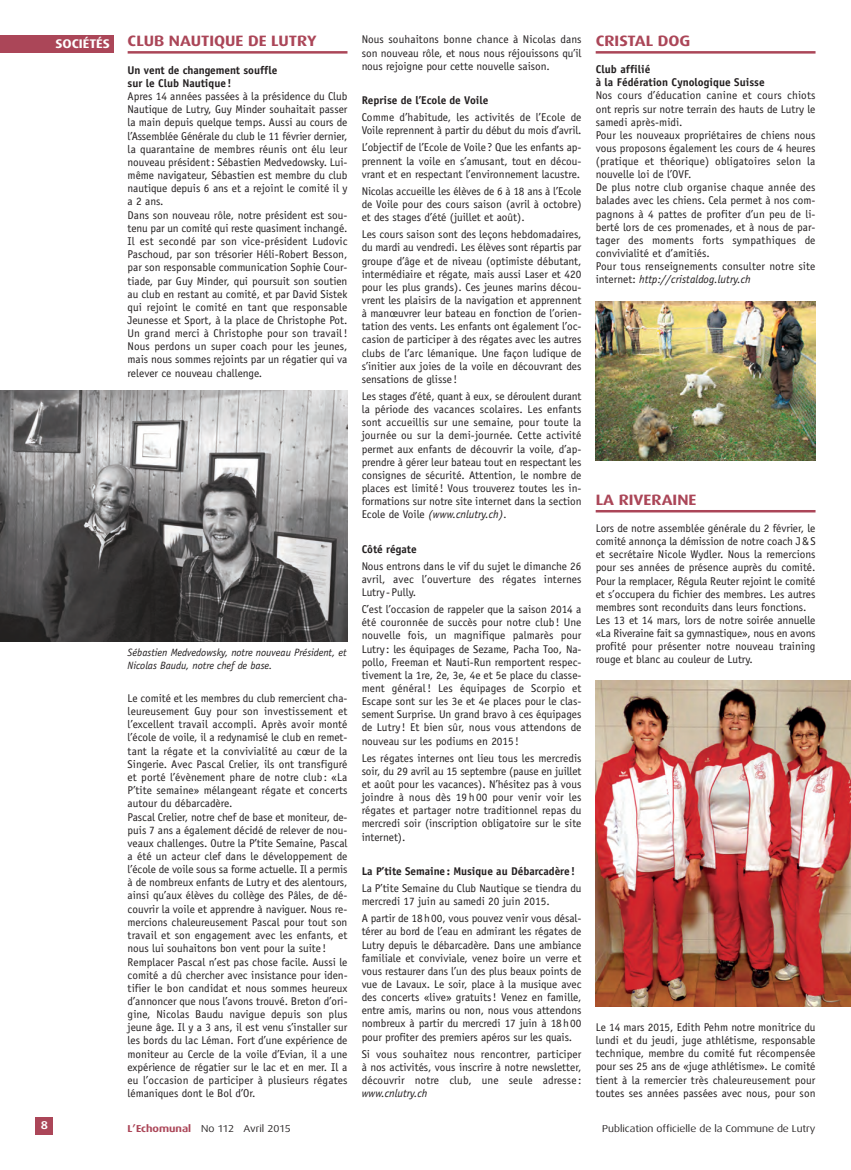
<style>
.page{position:relative;width:851px;height:1170px;background:#fff}
.page>*{position:absolute;margin:0;border:0;box-sizing:border-box;transform-origin:0 0}
.t1{font:700 15px "Dax Wide";color:#ab4658}
.t2{font:700 12.5px "Dax Wide";color:#fff}
.t3{font:11.25px/13.1px "Officina Sans";color:#231f20;text-align:justify}
.t4{font:700 11.25px/13.1px "Officina Sans";color:#231f20}
.t5{font:italic 11.25px "Officina Sans";color:#231f20}
.t6{font:700 11.25px "Dax Wide";color:#fff}
.t7{font:italic 10.62px/12.8px "Officina Sans";color:#231f20}
.t8{font:10px "Dax Wide";color:#231f20}
.s1{font-style:italic}
.s2{font-weight:700;color:#ab4658}
</style>
<div class="page">
<div style="left:0;top:35px;width:113px;height:18px;background:#ab4658"></div>
<div style="left:35px;top:1116px;width:18px;height:18px;background:#ab4658"></div>
<hr style="left:595px;top:51px;width:220px;height:3px;background:#ab4658">
<img style="left:595px;top:301px;width:220px;height:160px">
<hr style="left:595px;top:510px;width:220px;height:2px;background:#ab4658">
<hr style="left:128px;top:51px;width:219px;height:3px;background:#ab4658">
<img style="left:0;top:390px;width:347px;height:251px">
<img style="left:595px;top:680px;width:255px;height:326px">
<p class="t2" style="left:55px;top:37px;width:56px">SOCIÉTÉS</p>
<h1 class="t1" style="left:128px;top:32px;width:190px">CLUB NAUTIQUE DE LUTRY</h1>
<p class="t4" style="left:128px;top:64px;width:151px">Un vent de changement souffle sur le Club Nautique!</p>
<p class="t3" style="left:128px;top:91px;width:221px;text-align:left">Apres 14 années passées à la présidence du Club Nautique de Lutry, Guy Minder souhaitait passer la main depuis quelque temps. Aussi au cours de l’Assemblée Générale du club le 11 février dernier, la quarantaine de membres réunis ont élu leur nouveau président: Sébastien Medvedowsky. Lui&shy;même navigateur, Sébastien est membre du club nautique depuis 6 ans et a rejoint le comité il y a 2 ans.<br>Dans son nouveau rôle, notre président est sou&shy;tenu par un comité qui reste quasiment inchangé.<br>Il est secondé par son vice-président Ludovic Paschoud, par son trésorier Héli-Robert Besson, par son responsable communication Sophie Cour&shy;tiade, par Guy Minder, qui poursuit son soutien au club en restant au comité, et par David Sistek qui rejoint le comité en tant que responsable Jeunesse et Sport, à la place de Christophe Pot.<br>Un grand merci à Christophe pour son travail!<br>Nous perdons un super coach pour les jeunes, mais nous sommes rejoints par un régatier qui va relever ce nouveau challenge.</p>
<p class="t7" style="left:128px;top:647px;width:220px">Sébastien Medvedowsky, notre nouveau Président, et<br>Nicolas Baudu, notre chef de base.</p>
<p class="t3" style="left:128px;top:692px;width:221px;text-align:left">Le comité et les membres du club remercient cha&shy;leureusement Guy pour son investissement et l’excellent travail accompli. Après avoir monté l’école de voile, il a redynamisé le club en remet&shy;tant la régate et la convivialité au cœur de la Singerie. Avec Pascal Crelier, ils ont transfiguré et porté l’évènement phare de notre club: «La P’tite semaine» mélangeant régate et concerts autour du débarcadère.<br>Pascal Crelier, notre chef de base et moniteur, de&shy;puis 7 ans a également décidé de relever de nou&shy;veaux challenges. Outre la P’tite Semaine, Pascal a été un acteur clef dans le développement de l’école de voile sous sa forme actuelle. Il a permis à de nombreux enfants de Lutry et des alentours, ainsi qu’aux élèves du collège des Pâles, de dé&shy;couvrir la voile et apprendre à naviguer. Nous re&shy;mercions chaleureusement Pascal pour tout son travail et son engagement avec les enfants, et nous lui souhaitons bon vent pour la suite!<br>Remplacer Pascal n’est pas chose facile. Aussi le comité a dû chercher avec insistance pour iden&shy;tifier le bon candidat et nous sommes heureux d’annoncer que nous l’avons trouvé. Breton d’ori&shy;gine, Nicolas Baudu navigue depuis son plus jeune âge. Il y a 3 ans, il est venu s’installer sur les bords du lac Léman. Fort d’une expérience de moniteur au Cercle de la voile d’Evian, il a une expérience de régatier sur le lac et en mer. Il a eu l’occasion de participer à plusieurs régates lémaniques dont le Bol d’Or.</p>
<p class="t3" style="left:361px;top:34px;width:221px">Nous souhaitons bonne chance à Nicolas dans son nouveau rôle, et nous nous réjouissons qu’il nous rejoigne pour cette nouvelle saison.</p>
<p class="t4" style="left:361px;top:94px;width:128px">Reprise de l’Ecole de Voile</p>
<p class="t3" style="left:361px;top:112px;width:221px">Comme d’habitude, les activités de l’Ecole de<br>Voile reprennent à partir du début du mois d’avril.</p>
<p class="t3" style="left:361px;top:142px;width:221px">L’objectif de l’Ecole de Voile? Que les enfants ap&shy;prennent la voile en s’amusant, tout en décou&shy;vrant et en respectant l’environnement lacustre.</p>
<p class="t3" style="left:361px;top:185px;width:221px">Nicolas accueille les élèves de 6 à 18 ans à l’Ecole de Voile pour des cours saison (avril à octobre) et des stages d’été (juillet et août).</p>
<p class="t3" style="left:361px;top:229px;width:221px">Les cours saison sont des leçons hebdomadaires, du mardi au vendredi. Les élèves sont répartis par groupe d’âge et de niveau (optimiste débutant, intermédiaire et régate, mais aussi Laser et 420 pour les plus grands). Ces jeunes marins décou&shy;vrent les plaisirs de la navigation et apprennent à manœuvrer leur bateau en fonction de l’orien&shy;tation des vents. Les enfants ont également l’oc&shy;casion de participer à des régates avec les autres clubs de l’arc lémanique. Une façon ludique de s’initier aux joies de la voile en découvrant des sensations de glisse!</p>
<p class="t3" style="left:361px;top:390px;width:221px">Les stages d’été, quant à eux, se déroulent durant la période des vacances scolaires. Les enfants sont accueillis sur une semaine, pour toute la journée ou sur la demi-journée. Cette activité permet aux enfants de découvrir la voile, d’ap&shy;prendre à gérer leur bateau tout en respectant les consignes de sécurité. Attention, le nombre de places est limité! Vous trouverez toutes les in&shy;formations sur notre site internet dans la section Ecole de Voile <span class="s1">(www.cnlutry.ch).</span></p>
<p class="t4" style="left:361px;top:543px;width:56px">Côté régate</p>
<p class="t3" style="left:361px;top:560px;width:221px">Nous entrons dans le vif du sujet le dimanche 26 avril, avec l’ouverture des régates internes Lutry-Pully.</p>
<p class="t3" style="left:361px;top:603px;width:221px">C’est l’occasion de rappeler que la saison 2014 a été couronnée de succès pour notre club! Une nouvelle fois, un magnifique palmarès pour Lutry: les équipages de Sezame, Pacha Too, Na&shy;pollo, Freeman et Nauti-Run remportent respec&shy;tivement la 1re, 2e, 3e, 4e et 5e place du classe&shy;ment général! Les équipages de Scorpio et Escape sont sur les 3e et 4e places pour le clas&shy;sement Surprise. Un grand bravo à ces équipages de Lutry! Et bien sûr, nous vous attendons de nouveau sur les podiums en 2015!</p>
<p class="t3" style="left:361px;top:752px;width:221px">Les régates internes ont lieu tous les mercredis soir, du 29 avril au 15 septembre (pause en juillet et août pour les vacances). N’hésitez pas à vous joindre à nous dès 19h00 pour venir voir les régates et partager notre traditionnel repas du mercredi soir (inscription obligatoire sur le site internet).</p>
<p class="t4" style="left:361px;top:865px;width:215px">La P’tite Semaine: Musique au Débarcadère!</p>
<p class="t3" style="left:361px;top:882px;width:221px">La P’tite Semaine du Club Nautique se tiendra du mercredi 17 juin au samedi 20 juin 2015.</p>
<p class="t3" style="left:361px;top:912px;width:221px">A partir de 18h00, vous pouvez venir vous désal&shy;térer au bord de l’eau en admirant les régates de Lutry depuis le débarcadère. Dans une ambiance familiale et conviviale, venez boire un verre et vous restaurer dans l’un des plus beaux points de vue de Lavaux. Le soir, place à la musique avec des concerts «live» gratuits! Venez en famille, entre amis, marins ou non, nous vous attendons nombreux à partir du mercredi 17 juin à 18h00 pour profiter des premiers apéros sur les quais.</p>
<p class="t3" style="left:361px;top:1048px;width:221px">Si vous souhaitez nous rencontrer, participer à nos activités, vous inscrire à notre newsletter, découvrir notre club, une seule adresse:</p>
<p class="t5" style="left:361px;top:1088px;width:67px">www.cnlutry.ch</p>
<h1 class="t1" style="left:595px;top:32px;width:96px">CRISTAL DOG</h1>
<p class="t4" style="left:595px;top:64px;width:170px">Club affilié<br>à la Fédération Cynologique Suisse</p>
<p class="t3" style="left:595px;top:90px;width:221px;text-align:left">Nos cours d’éducation canine et cours chiots ont repris sur notre terrain des hauts de Lutry le samedi après-midi.<br>Pour les nouveaux propriétaires de chiens nous vous proposons également les cours de 4 heures (pratique et théorique) obligatoires selon la nouvelle loi de l’OVF.<br>De plus notre club organise chaque année des balades avec les chiens. Cela permet à nos com&shy;pagnons à 4 pattes de profiter d’un peu de li&shy;berté lors de ces promenades, et à nous de par&shy;tager des moments forts sympathiques de convivialité et d’amitiés.<br>Pour tous renseignements consulter notre site internet: <span class="s1">http://cristaldog.lutry.ch</span></p>
<h1 class="t1" style="left:595px;top:490px;width:102px">LA RIVERAINE</h1>
<p class="t3" style="left:595px;top:522px;width:221px;text-align:left">Lors de notre assemblée générale du 2 février, le comité annonça la démission de notre coach J&amp;S et secrétaire Nicole Wydler. Nous la remercions pour ses années de présence auprès du comité.<br>Pour la remplacer, Régula Reuter rejoint le comité et s’occupera du fichier des membres. Les autres membres sont reconduits dans leurs fonctions.<br>Les 13 et 14 mars, lors de notre soirée annuelle «La Riveraine fait sa gymnastique», nous en avons profité pour présenter notre nouveau training rouge et blanc au couleur de Lutry.</p>
<p class="t3" style="left:595px;top:1021px;width:221px">Le 14 mars 2015, Edith Pehm notre monitrice du lundi et du jeudi, juge athlétisme, responsable technique, membre du comité fut récompensée pour ses 25 ans de «juge athlétisme». Le comité tient à la remercier très chaleureusement pour toutes ses années passées avec nous, pour son</p>
<p class="t6" style="left:41px;top:1118px;width:9px">8</p>
<p class="t8" style="left:128px;top:1122px;width:164px"><span class="s2">L’Echomunal</span> No 112 Avril 2015</p>
<p class="t8" style="left:602px;top:1122px;width:215px">Publication officielle de la Commune de Lutry</p>
</div>
